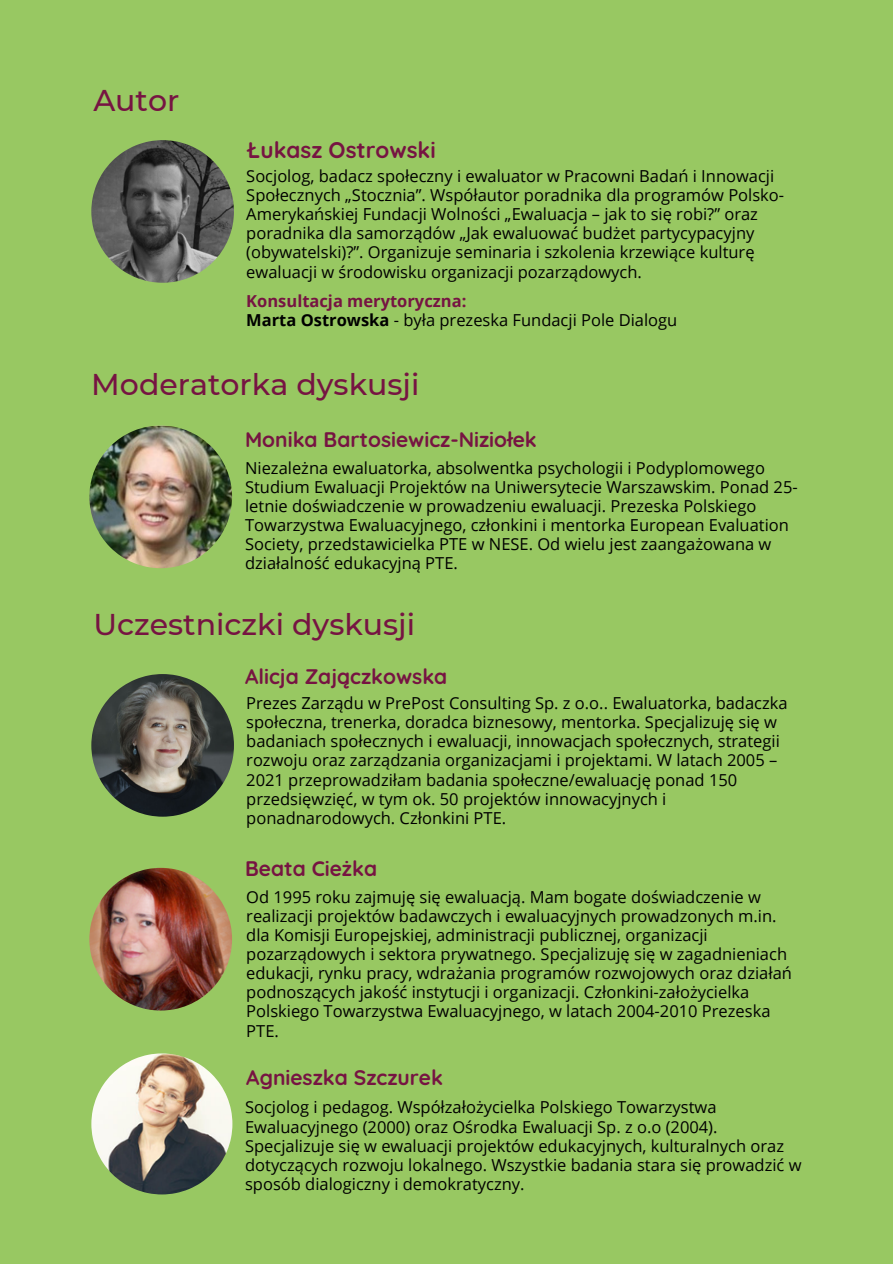
<style>
.page{position:relative;width:893px;height:1264px;background:#fff}
.page>*{position:absolute;margin:0;border:0;box-sizing:border-box;transform-origin:0 0}
.t1{font:500 30px "Montserrat";color:#761442}
.t2{font:700 22.5px "Quicksand";color:#761442}
.t3{font:700 21px "Quicksand";color:#761442}
.t4{font:16.5px/19.2px "Open Sans";color:#000}
.t5{font:700 16.5px "Open Sans";color:#761442}
.s1{font-weight:700}
</style>
<div class="page">
<div style="left:0;top:0;width:892px;height:1263px;background:#98c862"></div>
<img style="left:91px;top:140px;width:143px;height:143px">
<img style="left:91px;top:674px;width:143px;height:142px">
<img style="left:89px;top:867px;width:143px;height:143px">
<img style="left:89px;top:425px;width:143px;height:143px">
<img style="left:91px;top:1053px;width:141px;height:141px">
<h2 class="t1" style="left:93px;top:82px;width:88px">Autor</h2>
<p class="t2" style="left:246px;top:136px;width:191px">Łukasz Ostrowski</p>
<h1 class="t4" style="left:246px;top:166px;width:539px">Socjolog, badacz społeczny i ewaluator w Pracowni Badań i Innowacji Społecznych „Stocznia”. Współautor poradnika dla programów Polsko-Amerykańskiej Fundacji Wolności „Ewaluacja – jak to się robi?” oraz poradnika dla samorządów „Jak ewaluować budżet partycypacyjny (obywatelski)?”. Organizuje seminaria i szkolenia krzewiące kulturę ewaluacji w środowisku organizacji pozarządowych.</h1>
<h2 class="t5" style="left:246px;top:289px;width:221px">Konsultacja merytoryczna:</h2>
<p class="t4" style="left:246px;top:310px;width:432px"><span class="s1">Marta Ostrowska</span> - była prezeska Fundacji Pole Dialogu</p>
<p class="t1" style="left:91px;top:366px;width:329px">Moderatorka dyskusji</p>
<p class="t3" style="left:245px;top:425px;width:293px">Monika Bartosiewicz-Niziołek</p>
<p class="t4" style="left:245px;top:458px;width:554px">Niezależna ewaluatorka, absolwentka psychologii i Podyplomowego Studium Ewaluacji Projektów na Uniwersytecie Warszawskim. Ponad 25- letnie doświadczenie w prowadzeniu ewaluacji. Prezeska Polskiego Towarzystwa Ewaluacyjnego, członkini i mentorka European Evaluation Society, przedstawicielka PTE w NESE. Od wielu jest zaangażowana w działalność edukacyjną PTE.</p>
<p class="t1" style="left:93px;top:606px;width:323px">Uczestniczki dyskusji</p>
<h2 class="t3" style="left:245px;top:663px;width:204px">Alicja Zajączkowska</h2>
<h1 class="t4" style="left:246px;top:693px;width:543px">Prezes Zarządu w PrePost Consulting Sp. z o.o.. Ewaluatorka, badaczka społeczna, trenerka, doradca biznesowy, mentorka. Specjalizuję się w badaniach społecznych i ewaluacji, innowacjach społecznych, strategii rozwoju oraz zarządzania organizacjami i projektami. W latach 2005 – 2021 przeprowadziłam badania społeczne/ewaluację ponad 150 przedsięwzięć, w tym ok. 50 projektów innowacyjnych i ponadnarodowych. Członkini PTE.</h1>
<p class="t3" style="left:245px;top:854px;width:133px">Beata Cieżka</p>
<p class="t4" style="left:246px;top:886px;width:547px">Od 1995 roku zajmuję się ewaluacją. Mam bogate doświadczenie w realizacji projektów badawczych i ewaluacyjnych prowadzonych m.in. dla Komisji Europejskiej, administracji publicznej, organizacji pozarządowych i sektora prywatnego. Specjalizuję się w zagadnieniach edukacji, rynku pracy, wdrażania programów rozwojowych oraz działań podnoszących jakość instytucji i organizacji. Członkini-założycielka Polskiego Towarzystwa Ewaluacyjnego, w latach 2004-2010 Prezeska PTE.</p>
<h2 class="t3" style="left:246px;top:1063px;width:198px">Agnieszka Szczurek</h2>
<p class="t4" style="left:245px;top:1097px;width:558px">Socjolog i pedagog. Współzałożycielka Polskiego Towarzystwa Ewaluacyjnego (2000) oraz Ośrodka Ewaluacji Sp. z o.o (2004).<br>Specjalizuje się w ewaluacji projektów edukacyjnych, kulturalnych oraz dotyczących rozwoju lokalnego. Wszystkie badania stara się prowadzić w sposób dialogiczny i demokratyczny.</p>
</div>
